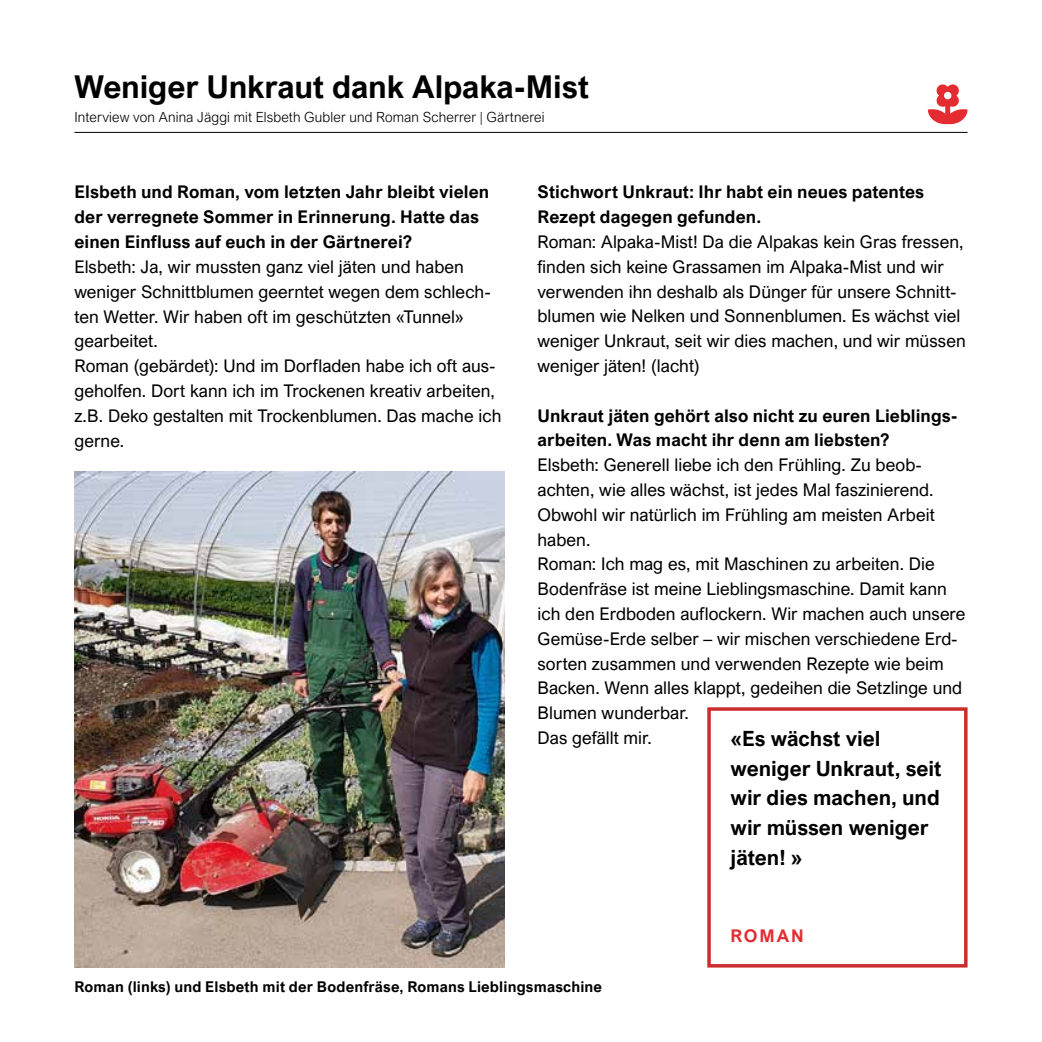
<style>
.page{position:relative;width:1042px;height:1042px;background:#fff}
.page>*{position:absolute;margin:0;border:0;box-sizing:border-box;transform-origin:0 0}
.t1{font:700 31.5px "Arial Nova";letter-spacing:-.005em;color:#000}
.t2{font:700 21px/29.8px "Arial Nova";letter-spacing:-.005em;color:#000}
.t3{font:17.5px/24.8px "Arial Nova";color:#000}
.t4{font:700 17.5px/24.8px "Arial Nova";letter-spacing:.005em;color:#000}
.t5{font:700 17.5px "Arial Nova";letter-spacing:.11em;color:#e42b32}
.t6{font:700 14.88px "Arial Nova";letter-spacing:.01em;color:#000}
.t7{font:300 14px "Arial Nova";letter-spacing:.01em;color:#000}
</style>
<div class="page">
<img style="left:74px;top:471px;width:430px;height:496px">
<hr style="left:74px;top:132px;width:893px;height:1px;background:#000">
<div style="left:707px;top:707px;width:260px;height:260px;border:4px solid #ca2d2e"></div>
<svg style="left:928px;top:84px;width:39px;height:40px"></svg>
<h1 class="t1" style="left:74px;top:68px;width:516px">Weniger Unkraut dank Alpaka-Mist</h1>
<p class="t7" style="left:74px;top:109px;width:471px">Interview von Anina Jäggi mit Elsbeth Gubler und Roman Scherrer | Gärtnerei</p>
<p class="t4" style="left:74px;top:180px;width:416px">Elsbeth und Roman, vom letzten Jahr bleibt vielen der verregnete Sommer in Erinnerung. Hatte das einen Einfluss auf euch in der Gärtnerei?</p>
<p class="t3" style="left:74px;top:254px;width:428px">Elsbeth: Ja, wir mussten ganz viel jäten und haben weniger Schnittblumen geerntet wegen dem schlech&shy;ten Wetter. Wir haben oft im geschützten «Tunnel» gearbeitet.<br>Roman (gebärdet): Und im Dorfladen habe ich oft aus&shy;geholfen. Dort kann ich im Trockenen kreativ arbeiten, z.B. Deko gestalten mit Trockenblumen. Das mache ich gerne.</p>
<p class="t4" style="left:537px;top:180px;width:388px">Stichwort Unkraut: Ihr habt ein neues patentes<br>Rezept dagegen gefunden.</p>
<p class="t3" style="left:537px;top:229px;width:430px">Roman: Alpaka-Mist! Da die Alpakas kein Gras fressen, finden sich keine Grassamen im Alpaka-Mist und wir verwenden ihn deshalb als Dünger für unsere Schnitt&shy;blumen wie Nelken und Sonnenblumen. Es wächst viel weniger Unkraut, seit wir dies machen, und wir müssen weniger jäten! (lacht)</p>
<p class="t4" style="left:537px;top:403px;width:421px">Unkraut jäten gehört also nicht zu euren Lieblings&shy;arbeiten. Was macht ihr denn am liebsten?</p>
<p class="t3" style="left:537px;top:453px;width:429px">Elsbeth: Generell liebe ich den Frühling. Zu beob&shy;achten, wie alles wächst, ist jedes Mal faszinierend.<br>Obwohl wir natürlich im Frühling am meisten Arbeit haben.<br>Roman: Ich mag es, mit Maschinen zu arbeiten. Die Bodenfräse ist meine Lieblingsmaschine. Damit kann ich den Erdboden auflockern. Wir machen auch unsere Gemüse-Erde selber – wir mischen verschiedene Erd&shy;sorten zusammen und verwenden Rezepte wie beim Backen. Wenn alles klappt, gedeihen die Setzlinge und Blumen wunderbar.<br>Das gefällt mir.</p>
<p class="t2" style="left:730px;top:723px;width:212px">«Es wächst viel weniger Unkraut, seit wir dies machen, und wir müssen weniger jäten! »</p>
<p class="t5" style="left:730px;top:925px;width:75px">ROMAN</p>
<p class="t6" style="left:74px;top:978px;width:529px">Roman (links) und Elsbeth mit der Bodenfräse, Romans Lieblingsmaschine</p>
</div>
